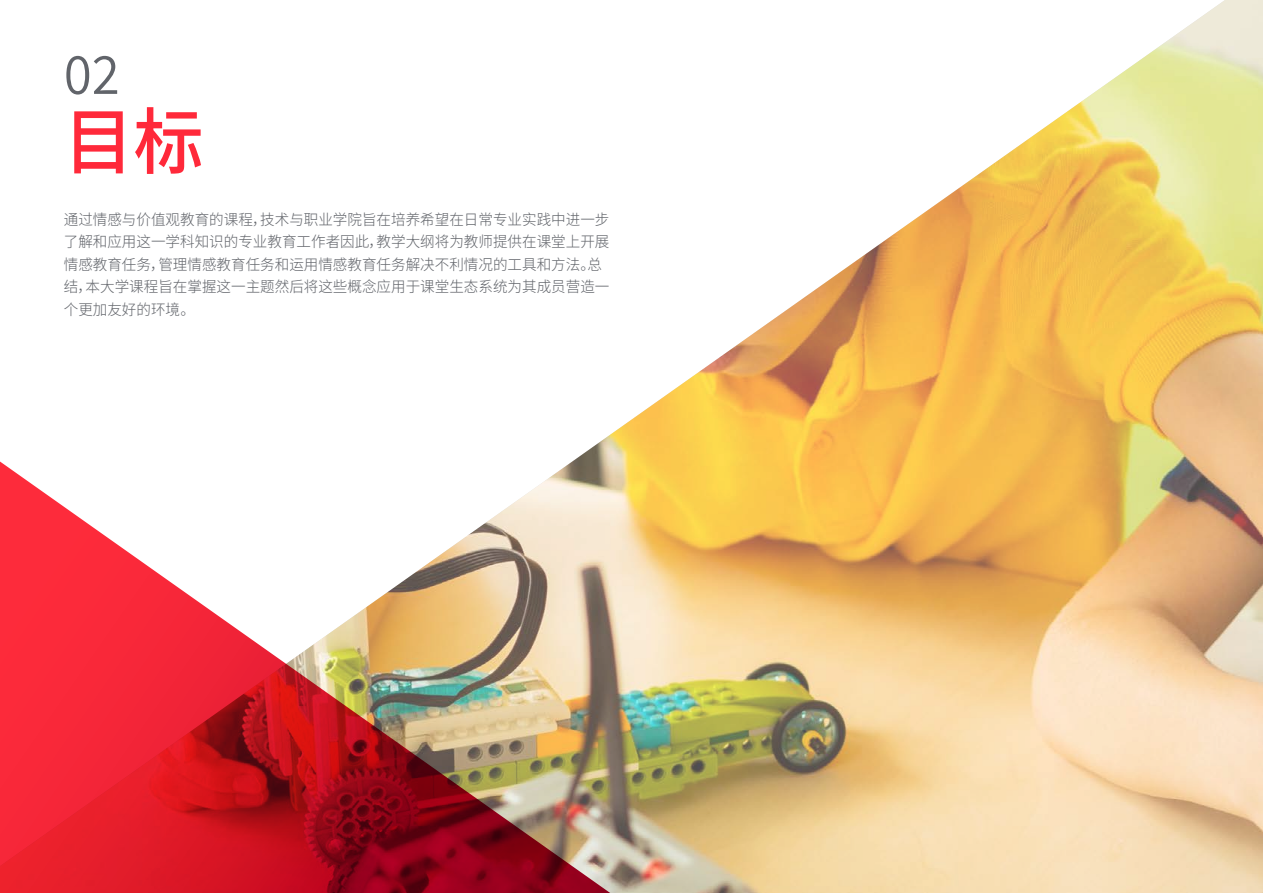
<style>
.page{position:relative;width:1263px;height:893px;background:#fff}
.page>*{position:absolute;margin:0;border:0;box-sizing:border-box;transform-origin:0 0}
.t1{font:500 72px "Source Han Sans CN";color:#ff293a}
.t2{font:52.5px "Source Han Sans CN";color:#61646a}
.t3{font:300 15px/22.5px "Source Han Sans CN";color:#61646a}
</style>
<div class="page">
<img style="left:594px;top:0;width:669px;height:893px">
<img style="left:0;top:446px;width:640px;height:447px">
<h2 class="t2" style="left:64px;top:45px;width:57px">02</h2>
<h1 class="t1" style="left:64px;top:101px;width:141px">目标</h1>
<p class="t3" style="left:64px;top:208px;width:547px">通过情感与价值观教育的课程，技术与职业学院旨在培养希望在日常专业实践中进一步了解和应用这一学科知识的专业教育工作者因此，教学大纲将为教师提供在课堂上开展情感教育任务，管理情感教育任务和运用情感教育任务解决不利情况的工具和方法。总结，本大学课程旨在掌握这一主题然后将这些概念应用于课堂生态系统为其成员营造一个更加友好的环境。</p>
</div>
